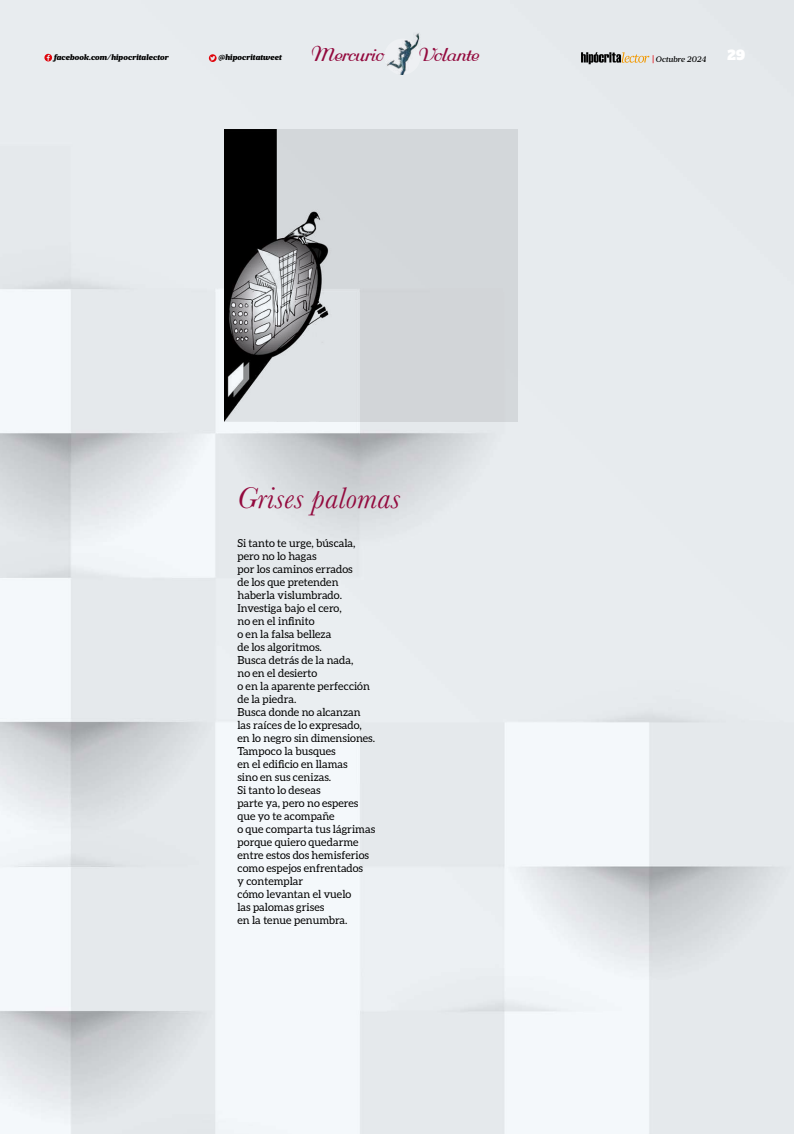
<style>
.page{position:relative;width:794px;height:1134px;background:#fff}
.page>*{position:absolute;margin:0;border:0;box-sizing:border-box;transform-origin:0 0}
.t1{font:italic 31px "Baskerville";letter-spacing:.01em;color:#930a3e}
.t2{font:20.3px "Rundkursiv";letter-spacing:-.03em;color:#930a3e}
.t3{font:13px "Alfa Slab One";color:#fff}
.t4{font:11px/13px "Aleo";color:#000}
.t5{font:italic 900 8px "Prumo Banner";color:#000}
.t6{font:italic 500 8px "Prumo Banner";color:#000}
.s1{font-weight:900;font-style:normal;color:#e0040b}
</style>
<div class="page">
<div style="left:384px;top:39px;width:36px;height:36px;background:#ebeef1;border-radius:50%"></div>
<img style="left:385px;top:33px;width:35px;height:42px">
<svg style="left:581px;top:52px;width:68px;height:12px"></svg>
<svg style="left:44px;top:54px;width:8px;height:7px"></svg>
<svg style="left:209px;top:54px;width:8px;height:8px"></svg>
<img style="left:224px;top:129px;width:293px;height:293px">
<p class="t5" style="left:54px;top:52px;width:116px">facebook.com/hipocritalector</p>
<p class="t5" style="left:219px;top:52px;width:65px">@hipocritatweet</p>
<h2 class="t2" style="left:310px;top:44px;width:74px">Mercurio</h2>
<h2 class="t2" style="left:418px;top:44px;width:61px">Volante</h2>
<p class="t6" style="left:652px;top:55px;width:55px"><span class="s1">|</span> Octubre 2024</p>
<p class="t3" style="left:727px;top:44px;width:19px">29</p>
<h1 class="t1" style="left:237px;top:477px;width:164px">Grises palomas</h1>
<p class="t4" style="left:237px;top:536px;width:139px">Si tanto te urge, búscala, pero no lo hagas<br>por los caminos errados<br>de los que pretenden haberla vislumbrado.<br>Investiga bajo el cero,<br>no en el infinito<br>o en la falsa belleza<br>de los algoritmos.<br>Busca detrás de la nada,<br>no en el desierto<br>o en la aparente perfección de la piedra.<br>Busca donde no alcanzan las raíces de lo expresado, en lo negro sin dimensiones.<br>Tampoco la busques<br>en el edificio en llamas<br>sino en sus cenizas.<br>Si tanto lo deseas<br>parte ya, pero no esperes que yo te acompañe<br>o que comparta tus lágrimas porque quiero quedarme entre estos dos hemisferios como espejos enfrentados<br>y contemplar<br>cómo levantan el vuelo<br>las palomas grises<br>en la tenue penumbra.</p>
</div>
